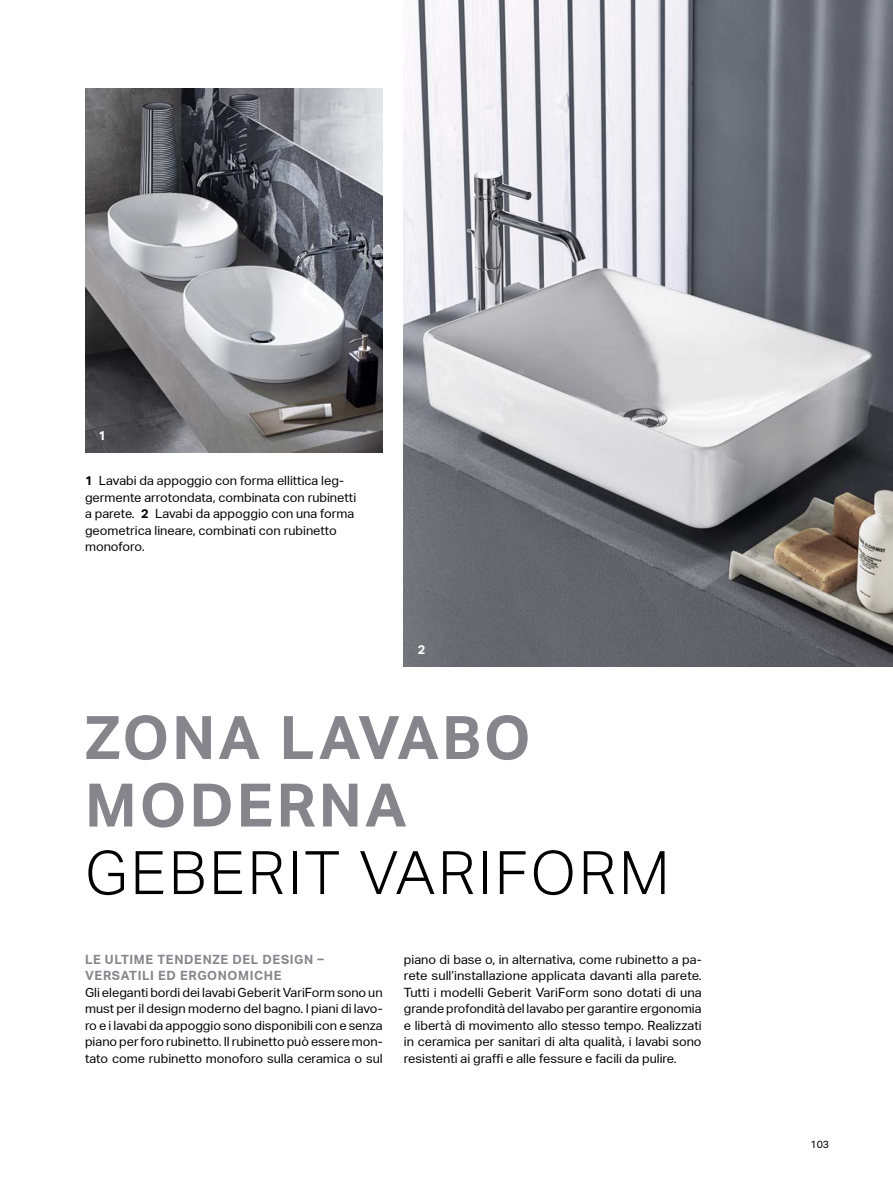
<style>
.page{position:relative;width:893px;height:1191px;background:#fff}
.page>*{position:absolute;margin:0;border:0;box-sizing:border-box;transform-origin:0 0}
.t1{font:700 60px/67.5px "Aktiv Grotesk Geberit";letter-spacing:.05em;color:#87858c}
.t2{font:300 60px "Aktiv Grotesk Geberit";letter-spacing:.05em;color:#000}
.t3{font:12.75px/16.5px "Aktiv Grotesk Geberit";color:#000;text-align:justify}
.t4{font:700 12.75px/16.5px "Aktiv Grotesk Geberit";letter-spacing:.05em;color:#87858c}
.t5{font:700 12.75px "Aktiv Grotesk Geberit";color:#fff}
.t6{font:10.5px "Aktiv Grotesk Geberit";color:#000}
.s1{font-weight:700}
</style>
<div class="page">
<img style="left:404px;top:0;width:489px;height:666px">
<img style="left:85px;top:89px;width:298px;height:363px">
<p class="t5" style="left:99px;top:428px;width:9px">1</p>
<p class="t3" style="left:85px;top:472px;width:273px;text-align:left"><span class="s1">1</span> Lavabi da appoggio con forma ellittica leg&shy;germente arrotondata, combinata con rubinetti a parete. <span class="s1">2</span> Lavabi da appoggio con una forma geometrica lineare, combinati con rubinetto monoforo.</p>
<p class="t5" style="left:418px;top:642px;width:9px">2</p>
<h1 class="t1" style="left:85px;top:704px;width:447px">ZONA LAVABO<br>MODERNA</h1>
<h1 class="t2" style="left:85px;top:838px;width:586px">GEBERIT VARIFORM</h1>
<p class="t4" style="left:85px;top:951px;width:240px">LE ULTIME TENDENZE DEL DESIGN –<br>VERSATILI ED ERGONOMICHE</p>
<p class="t3" style="left:85px;top:984px;width:299px">Gli eleganti bordi dei lavabi Geberit VariForm sono un must per il design moderno del bagno. I piani di lavo&shy;ro e i lavabi da appoggio sono disponibili con e senza piano per foro rubinetto. Il rubinetto può essere mon&shy;tato come rubinetto monoforo sulla ceramica o sul</p>
<p class="t3" style="left:404px;top:951px;width:299px">piano di base o, in alternativa, come rubinetto a pa&shy;rete sull’installazione applicata davanti alla parete.<br>Tutti i modelli Geberit VariForm sono dotati di una grande profondità del lavabo per garantire ergonomia e libertà di movimento allo stesso tempo. Realizzati in ceramica per sanitari di alta qualità, i lavabi sono resistenti ai graffi e alle fessure e facili da pulire.</p>
<p class="t6" style="left:810px;top:1138px;width:20px">103</p>
</div>
